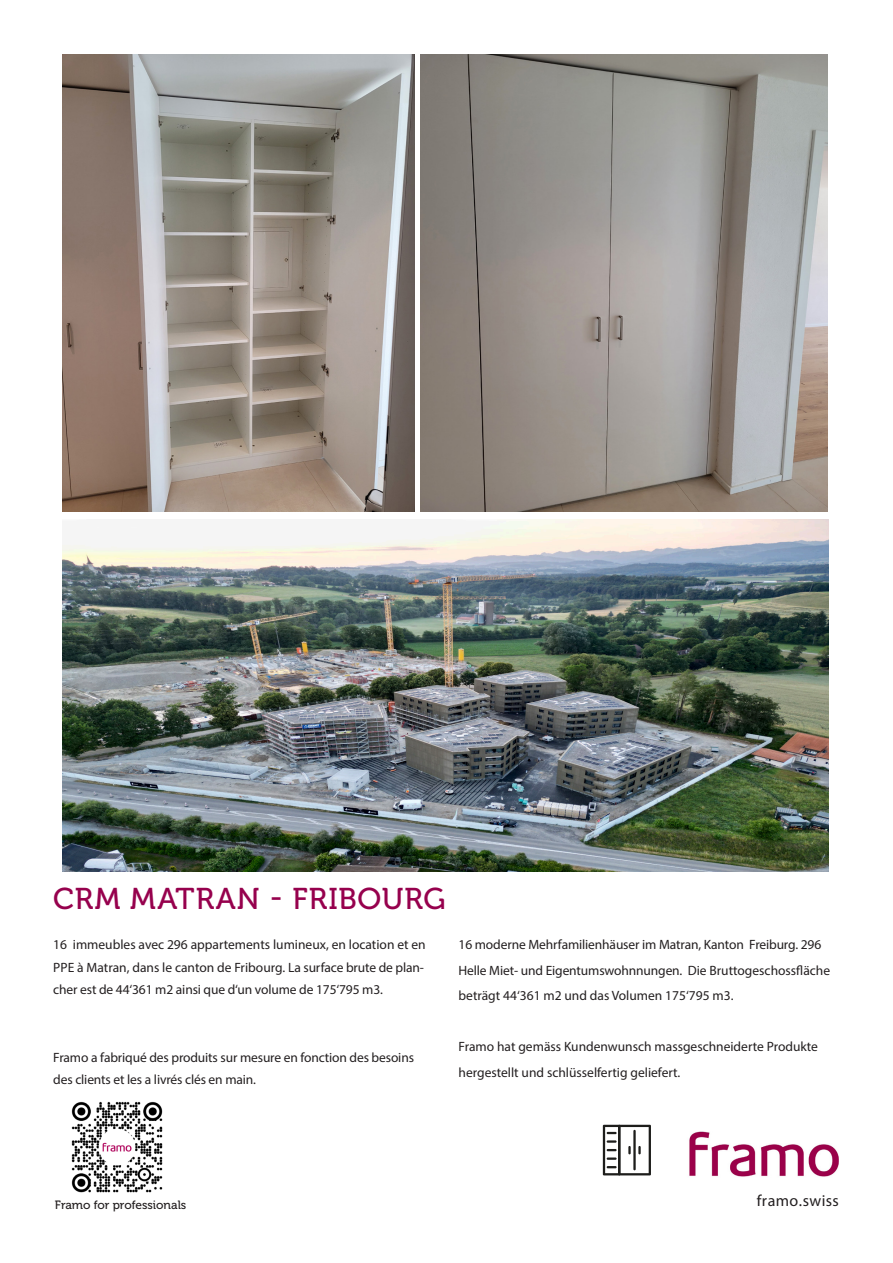
<style>
.page{position:relative;width:893px;height:1263px;background:#fff}
.page>*{position:absolute;margin:0;border:0;box-sizing:border-box;transform-origin:0 0}
.Titel_Modellname_27pt_rot{font:30px "Museo 500";letter-spacing:.03em;color:#96014d}
.t1{font:16.05px "Myriad Pro";letter-spacing:.03em;color:#231f20}
.GT_1{font:13.5px/22.5px "Myriad Pro";color:#231f20}
.Einleitung{font:13.5px/25.5px "Myriad Pro";letter-spacing:-.01em;color:#231f20}
.t2{font:12px "Museo 500";color:#231f20}
</style>
<div class="page">
<img style="left:62px;top:54px;width:353px;height:457px">
<img style="left:689px;top:1131px;width:149px;height:46px">
<svg style="left:603px;top:1125px;width:48px;height:50px"></svg>
<img style="left:421px;top:54px;width:407px;height:458px">
<img style="left:63px;top:519px;width:765px;height:352px">
<img style="left:71px;top:1101px;width:92px;height:92px">
<p class="Titel_Modellname_27pt_rot" style="left:53px;top:882px;width:394px">CRM MATRAN - FRIBOURG</p>
<p class="GT_1" style="left:53px;top:933px;width:374px">16 immeubles avec 296 appartements lumineux, en location et en<br>PPE à Matran, dans le canton de Fribourg. La surface brute de plan&shy;cher est de 44‘361 m2 ainsi que d‘un volume de 175‘795 m3.</p>
<p class="Einleitung" style="left:53px;top:1046px;width:362px;line-height:22.5px">Framo a fabriqué des produits sur mesure en fonction des besoins des clients et les a livrés clés en main.</p>
<p class="Einleitung" style="left:459px;top:932px;width:373px">16 moderne Mehrfamilienhäuser im Matran, Kanton Freiburg. 296<br>Helle Miet- und Eigentumswohnnungen. Die Bruttogeschossfläche beträgt 44‘361 m2 und das Volumen 175‘795 m3.</p>
<p class="GT_1" style="left:459px;top:1034px;width:361px;line-height:25.5px">Framo hat gemäss Kundenwunsch massgeschneiderte Produkte hergestellt und schlüsselfertig geliefert.</p>
<p class="t2" style="left:55px;top:1198px;width:133px">Framo for professionals</p>
<p class="t1" style="left:757px;top:1191px;width:84px">framo.swiss</p>
</div>
